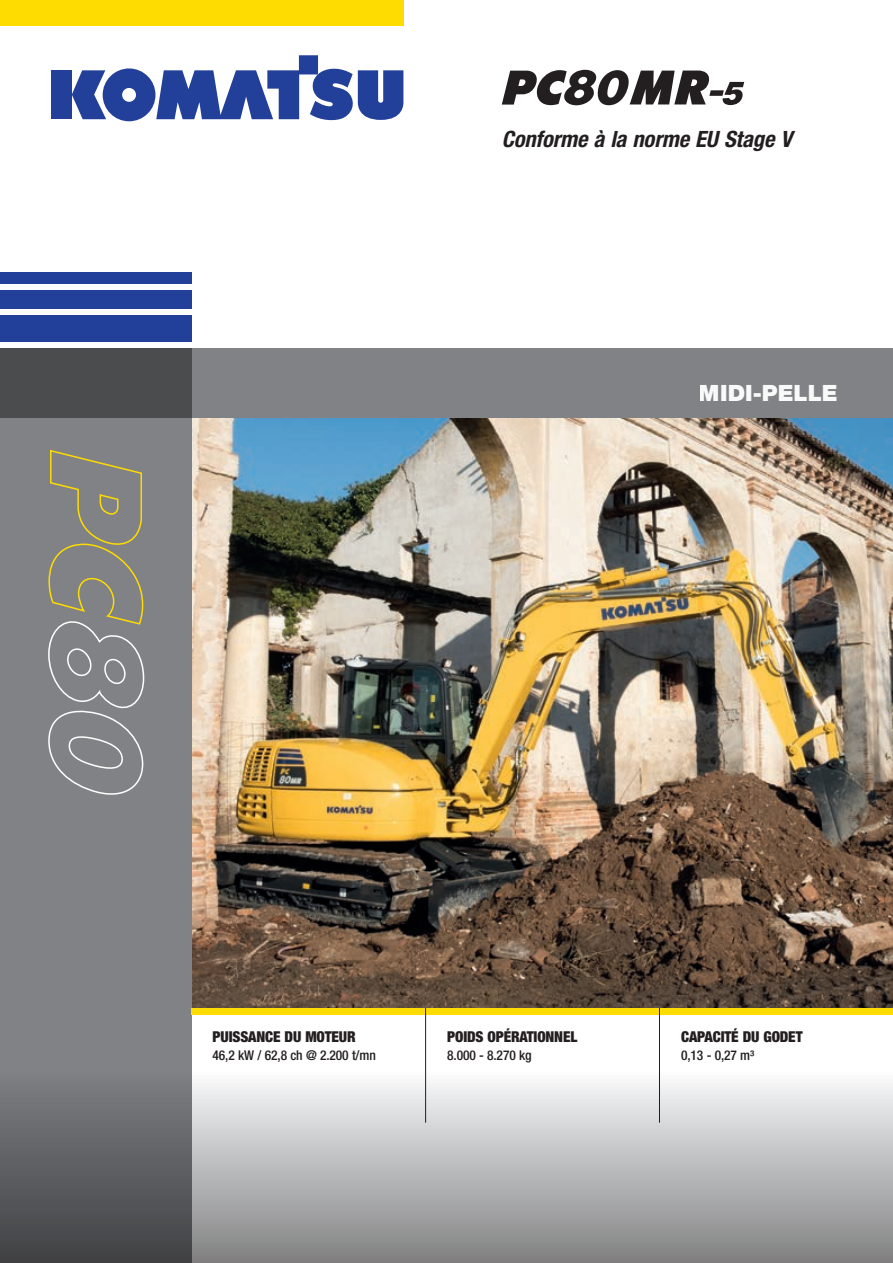
<style>
.page{position:relative;width:893px;height:1263px;background:#fff}
.page>*{position:absolute;margin:0;border:0;box-sizing:border-box;transform-origin:0 0}
.t1{font:italic 700 condensed 22.5px "Helvetica Neue LT Pro";letter-spacing:-.005em;color:#231f20}
.t2{font:900 22.5px "Helvetica Neue LT Pro";color:#fff}
.t3{font:900 condensed 15px "Helvetica Neue LT Pro";letter-spacing:-.01em;color:#231f20}
.t4{font:500 condensed 13.5px "Helvetica Neue LT Pro";letter-spacing:-.01em;color:#231f20}
</style>
<div class="page">
<img style="left:192px;top:418px;width:701px;height:590px">
<div style="left:0;top:349px;width:192px;height:914px;background:#808285"></div>
<div style="left:0;top:316px;width:192px;height:26px;background:#223f99"></div>
<div style="left:0;top:290px;width:192px;height:19px;background:#223f99"></div>
<div style="left:0;top:272px;width:192px;height:12px;background:#223f99"></div>
<div style="left:0;top:0;width:404px;height:26px;background:#ffdc01"></div>
<div style="left:51px;top:70px;width:21px;height:49px;background:#223f99"></div>
<svg style="left:72px;top:55px;width:331px;height:66px"></svg>
<div style="left:191px;top:1008px;width:702px;height:6px;background:#ffdc01"></div>
<div style="left:0;top:349px;width:893px;height:69px;background:#808285"></div>
<div style="left:0;top:349px;width:192px;height:69px;background:#4b4c4d"></div>
<svg style="left:0;top:1071px;width:893px;height:192px"></svg>
<hr style="left:425px;top:1008px;width:1px;height:115px;background:#231f20">
<hr style="left:659px;top:1008px;width:1px;height:115px;background:#231f20">
<svg style="left:502px;top:70px;width:242px;height:35px"></svg>
<svg style="left:48px;top:450px;width:97px;height:345px"></svg>
<h1 class="t1" style="left:502px;top:125px;width:292px">Conforme à la norme EU Stage V</h1>
<h1 class="t2" style="left:699px;top:379px;width:140px">MIDI-PELLE</h1>
<p class="t3" style="left:213px;top:1028px;width:145px">PUISSANCE DU MOTEUR</p>
<p class="t4" style="left:213px;top:1047px;width:165px">46,2 kW / 62,8 ch @ 2.200 t/mn</p>
<p class="t3" style="left:447px;top:1028px;width:132px">POIDS OPÉRATIONNEL</p>
<p class="t4" style="left:447px;top:1047px;width:86px">8.000 - 8.270 kg</p>
<p class="t3" style="left:681px;top:1028px;width:123px">CAPACITÉ DU GODET</p>
<p class="t4" style="left:681px;top:1047px;width:75px">0,13 - 0,27 m³</p>
</div>
